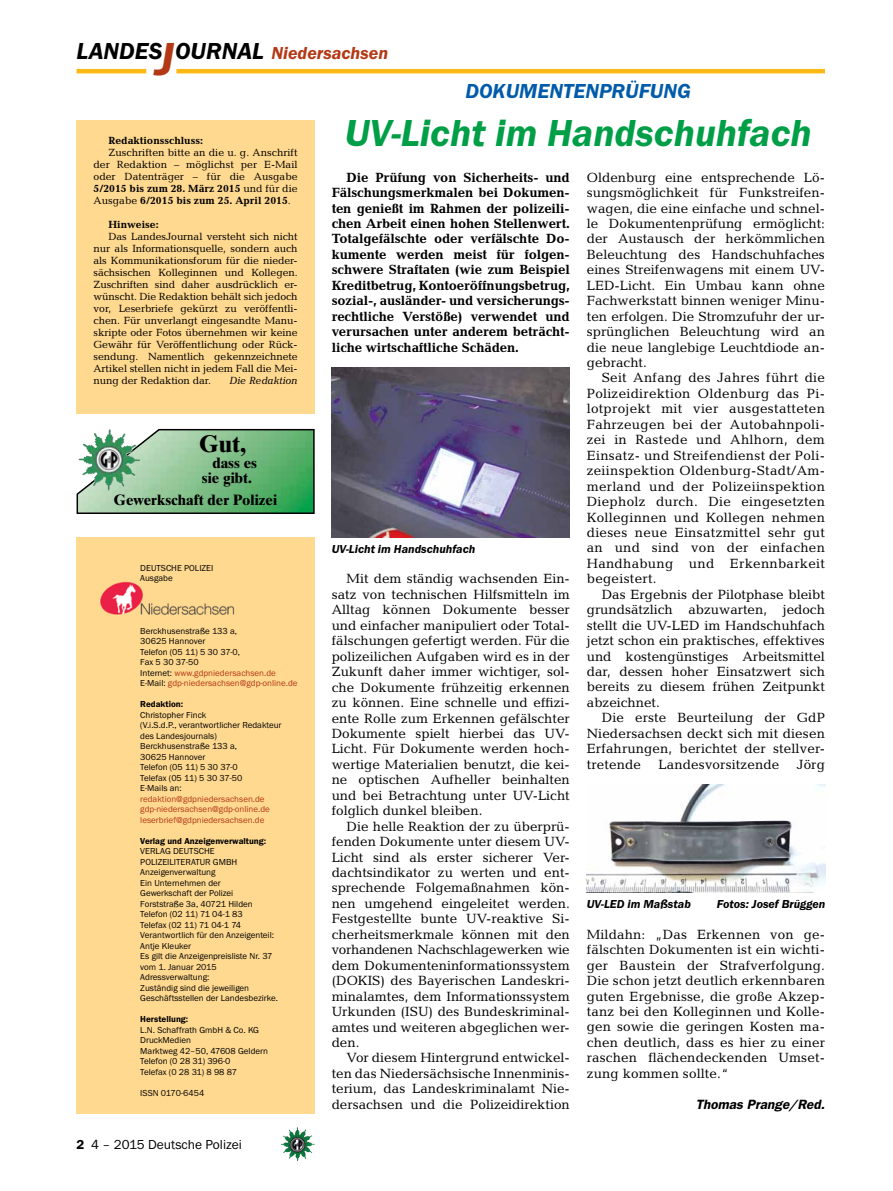
<style>
.page{position:relative;width:893px;height:1191px;background:#fff}
.page>*{position:absolute;margin:0;border:0;box-sizing:border-box;transform-origin:0 0}
.t1{font:italic 600 39px "Franklin Gothic Itc T";color:#009f47}
.t2{font:24px "Times Ten Bold OV OXLKZA";color:#000}
.t3{font:italic 600 21px "Franklin Gothic Itc T";color:#005baa}
.t4{font:italic 600 18px "Franklin Gothic Itc T";color:#b33916}
.t5{font:15px/15px "Times Ten Bold OV OXLKZA";color:#000}
.t6{font:13.5px/15.5px "Candida";color:#000;text-align:justify}
.t7{font:700 13.5px/15.5px "Candida";letter-spacing:-.01em;color:#000;text-align:justify}
.t8{font:13.5px "Franklin Gothic Itc T";color:#000}
.t9{font:italic 600 13.5px "Franklin Gothic";color:#000}
.t10{font:italic 600 12px "Franklin Gothic Itc T";color:#000}
.t11{font:10.5px/12px "Candida";letter-spacing:-.005em;color:#000;text-align:justify}
.t12{font:700 10.5px "Candida";color:#000}
.t13{font:italic 10.5px "Candida";letter-spacing:-.01em;color:#000}
.t14{font:9px/10.5px "Franklin Gothic Itc T";color:#000}
.t15{font:9px/10.5px "Franklin Gothic Itc T";color:#b33916}
.t16{font:600 9px "Franklin Gothic Itc T";color:#000}
.s1{font-size:24px;color:#000}
.s2{font-size:48px}
.s3{font-weight:700}
.s4{color:#b33916}
.s5{font-weight:600}
</style>
<div class="page">
<hr style="left:77px;top:69px;width:69px;height:4px;background:#fdb913">
<hr style="left:176px;top:69px;width:649px;height:4px;background:#fdb913">
<img style="left:281px;top:1128px;width:16px;height:24px">
<div style="left:77px;top:537px;width:238px;height:576px;background:#ffd990"></div>
<img style="left:100px;top:581px;width:135px;height:34px">
<div style="left:77px;top:120px;width:238px;height:293px;background:#ffd990"></div>
<svg style="left:77px;top:429px;width:238px;height:85px"></svg>
<img style="left:79px;top:429px;width:40px;height:62px">
<img style="left:587px;top:784px;width:238px;height:108px">
<img style="left:331px;top:367px;width:239px;height:170px">
<h3 class="t4" style="left:77px;top:42px;width:313px"><span class="s1">LANDES</span><span class="s2">J</span><span class="s1">OURNAL</span> Niedersachsen</h3>
<h3 class="t3" style="left:465px;top:79px;width:227px">DOKUMENTENPRÜFUNG</h3>
<p class="t12" style="left:108px;top:134px;width:96px">Redaktionsschluss:</p>
<p class="t11" style="left:94px;top:146px;width:206px;text-indent:15px">Zuschriften bitte an die u. g. Anschrift der Redaktion – möglichst per E-Mail oder Datenträger – für die Ausgabe <span class="s3">5/2015 bis zum 28. März 2015</span> und für die Ausgabe <span class="s3">6/2015 bis zum 25. April 2015</span>.</p>
<p class="t12" style="left:108px;top:218px;width:52px">Hinweise:</p>
<p class="t11" style="left:94px;top:230px;width:206px;text-indent:15px">Das LandesJournal versteht sich nicht nur als Informationsquelle, sondern auch als Kommunikationsforum für die nieder&shy;sächsischen Kolleginnen und Kollegen.<br>Zuschriften sind daher ausdrücklich er&shy;wünscht. Die Redaktion behält sich jedoch vor, Leserbriefe gekürzt zu veröffentli&shy;chen. Für unverlangt eingesandte Manu&shy;skripte oder Fotos übernehmen wir keine Gewähr für Veröffentlichung oder Rück&shy;sendung. Namentlich gekennzeichnete Artikel stellen nicht in jedem Fall die Mei&shy;nung der Redaktion dar.</p>
<p class="t13" style="left:229px;top:374px;width:70px">Die Redaktion</p>
<h2 class="t2" style="left:199px;top:429px;width:49px">Gut,</h2>
<p class="t5" style="left:202px;top:455px;width:57px;text-indent:10px">dass es sie gibt.</p>
<p class="t5" style="left:114px;top:492px;width:165px">Gewerkschaft der Polizei</p>
<p class="t14" style="left:140px;top:562px;width:75px">DEUTSCHE POLIZEI<br>Ausgabe</p>
<p class="t14" style="left:140px;top:625px;width:159px">Berckhusenstraße 133 a,<br>30625 Hannover<br>Telefon (05 11) 5 30 37-0,<br>Fax 5 30 37-50<br>Internet: <span class="s4">www.gdpniedersachsen.de<br></span>E-Mail: <span class="s4">gdp-niedersachsen@gdp-online.de</span></p>
<p class="t16" style="left:140px;top:699px;width:44px">Redaktion:</p>
<p class="t14" style="left:140px;top:709px;width:143px">Christopher Finck<br>(V.i.S.d.P., verantwortlicher Redakteur des Landesjournals)<br>Berckhusenstraße 133 a,<br>30625 Hannover<br>Telefon (05 11) 5 30 37-0<br>Telefax (05 11) 5 30 37-50<br>E-Mails an:</p>
<p class="t15" style="left:140px;top:793px;width:131px">redaktion@gdpniedersachsen.de gdp-niedersachsen@gdp-online.de leserbrief@gdpniedersachsen.de</p>
<p class="t16" style="left:140px;top:835px;width:127px">Verlag und Anzeigenverwaltung:</p>
<p class="t14" style="left:140px;top:846px;width:139px">VERLAG DEUTSCHE<br>POLIZEILITERATUR GMBH<br>Anzeigenverwaltung<br>Ein Unternehmen der<br>Gewerkschaft der Polizei<br>Forststraße 3a, 40721 Hilden<br>Telefon (02 11) 71 04-1 83<br>Telefax (02 11) 71 04-1 74<br>Verantwortlich für den Anzeigenteil:<br>Antje Kleuker<br>Es gilt die Anzeigenpreisliste Nr. 37 vom 1. Januar 2015<br>Adressverwaltung:<br>Zuständig sind die jeweiligen<br>Geschäftsstellen der Landesbezirke.</p>
<p class="t16" style="left:140px;top:1014px;width:50px">Herstellung:</p>
<p class="t14" style="left:140px;top:1024px;width:129px">L.N. Schaffrath GmbH &amp; Co. KG<br>DruckMedien<br>Marktweg 42–50, 47608 Geldern<br>Telefon (0 28 31) 396-0<br>Telefax (0 28 31) 8 98 87</p>
<p class="t14" style="left:140px;top:1087px;width:65px">ISSN 0170-6454</p>
<p class="t8" style="left:77px;top:1136px;width:167px"><span class="s5">2</span> 4 – 2015 Deutsche Polizei</p>
<h1 class="t1" style="left:345px;top:110px;width:469px">UV-Licht im Handschuhfach</h1>
<p class="t6" style="left:587px;top:169px;width:240px">Oldenburg eine entsprechende Lö&shy;sungsmöglichkeit für Funkstreifen&shy;wagen, die eine einfache und schnel&shy;le Dokumentenprüfung ermöglicht: der Austausch der herkömmlichen Beleuchtung des Handschuhfaches eines Streifenwagens mit einem UV-LED-Licht. Ein Umbau kann ohne Fachwerkstatt binnen weniger Minu&shy;ten erfolgen. Die Stromzufuhr der ur&shy;sprünglichen Beleuchtung wird an die neue langlebige Leuchtdiode an&shy;gebracht.</p>
<p class="t6" style="left:587px;top:370px;width:240px;text-indent:15px">Seit Anfang des Jahres führt die Polizeidirektion Oldenburg das Pi&shy;lotprojekt mit vier ausgestatteten Fahrzeugen bei der Autobahnpoli&shy;zei in Rastede und Ahlhorn, dem Einsatz- und Streifendienst der Poli&shy;zeiinspektion Oldenburg-Stadt/Am&shy;merland und der Polizeiinspektion Diepholz durch. Die eingesetzten Kolleginnen und Kollegen nehmen dieses neue Einsatzmittel sehr gut an und sind von der einfachen Handhabung und Erkennbarkeit begeistert.</p>
<p class="t6" style="left:587px;top:586px;width:240px;text-indent:15px">Das Ergebnis der Pilotphase bleibt grundsätzlich abzuwarten, jedoch stellt die UV-LED im Handschuhfach jetzt schon ein praktisches, effektives und kostengünstiges Arbeitsmittel dar, dessen hoher Einsatzwert sich bereits zu diesem frühen Zeitpunkt abzeichnet.</p>
<p class="t6" style="left:587px;top:710px;width:240px;text-indent:15px">Die erste Beurteilung der GdP Niedersachsen deckt sich mit diesen Erfahrungen, berichtet der stellver&shy;tretende</p>
<p class="t7" style="left:332px;top:169px;width:240px;text-indent:15px">Die Prüfung von Sicherheits- und Fälschungsmerkmalen bei Dokumen&shy;ten genießt im Rahmen der polizeili&shy;chen Arbeit einen hohen Stellenwert.<br>Totalgefälschte oder verfälschte Do&shy;kumente werden meist für folgen&shy;schwere Straftaten (wie zum Beispiel Kreditbetrug, Kontoeröffnungsbetrug, sozial-, ausländer- und versicherungs&shy;rechtliche Verstöße) verwendet und verursachen unter anderem beträcht&shy;liche wirtschaftliche Schäden.</p>
<p class="t10" style="left:332px;top:541px;width:145px">UV-Licht im Handschuhfach</p>
<p class="t6" style="left:332px;top:571px;width:240px;text-indent:15px">Mit dem ständig wachsenden Ein&shy;satz von technischen Hilfsmitteln im Alltag können Dokumente besser und einfacher manipuliert oder Total&shy;fälschungen gefertigt werden. Für die polizeilichen Aufgaben wird es in der Zukunft daher immer wichtiger, sol&shy;che Dokumente frühzeitig erkennen zu können. Eine schnelle und effizi&shy;ente Rolle zum Erkennen gefälschter Dokumente spielt hierbei das UV-Licht. Für Dokumente werden hoch&shy;wertige Materialien benutzt, die kei&shy;ne optischen Aufheller beinhalten und bei Betrachtung unter UV-Licht folglich dunkel bleiben.</p>
<p class="t6" style="left:332px;top:818px;width:240px;text-indent:15px">Die helle Reaktion der zu überprü&shy;fenden Dokumente unter diesem UV-Licht sind als erster sicherer Ver&shy;dachtsindikator zu werten und ent&shy;sprechende Folgemaßnahmen kön&shy;nen umgehend eingeleitet werden.<br>Festgestellte bunte UV-reaktive Si&shy;cherheitsmerkmale können mit den vorhandenen Nachschlagewerken wie dem Dokumenteninformationssystem (DOKIS) des Bayerischen Landeskri&shy;minalamtes, dem Informationssystem Urkunden (ISU) des Bundeskriminal&shy;amtes und weiteren abgeglichen wer&shy;den.</p>
<p class="t6" style="left:332px;top:1050px;width:240px;text-indent:15px">Vor diesem Hintergrund entwickel&shy;ten das Niedersächsische Innenminis&shy;terium, das Landeskriminalamt Nie&shy;dersachsen und die Polizeidirektion</p>
<p class="t6" style="left:658px;top:756px;width:122px">Landesvorsitzende</p>
<p class="t6" style="left:797px;top:756px;width:30px">Jörg</p>
<p class="t10" style="left:587px;top:897px;width:106px">UV-LED im Maßstab</p>
<p class="t10" style="left:717px;top:897px;width:110px">Fotos: Josef Brüggen</p>
<p class="t6" style="left:587px;top:926px;width:240px">Mildahn: „Das Erkennen von ge&shy;fälschten Dokumenten ist ein wichti&shy;ger Baustein der Strafverfolgung.<br>Die schon jetzt deutlich erkennbaren guten Ergebnisse, die große Akzep&shy;tanz bei den Kolleginnen und Kolle&shy;gen sowie die geringen Kosten ma&shy;chen deutlich, dass es hier zu einer raschen flächendeckenden Umset&shy;zung kommen sollte.“</p>
<p class="t9" style="left:696px;top:1096px;width:131px">Thomas Prange/Red.</p>
</div>
